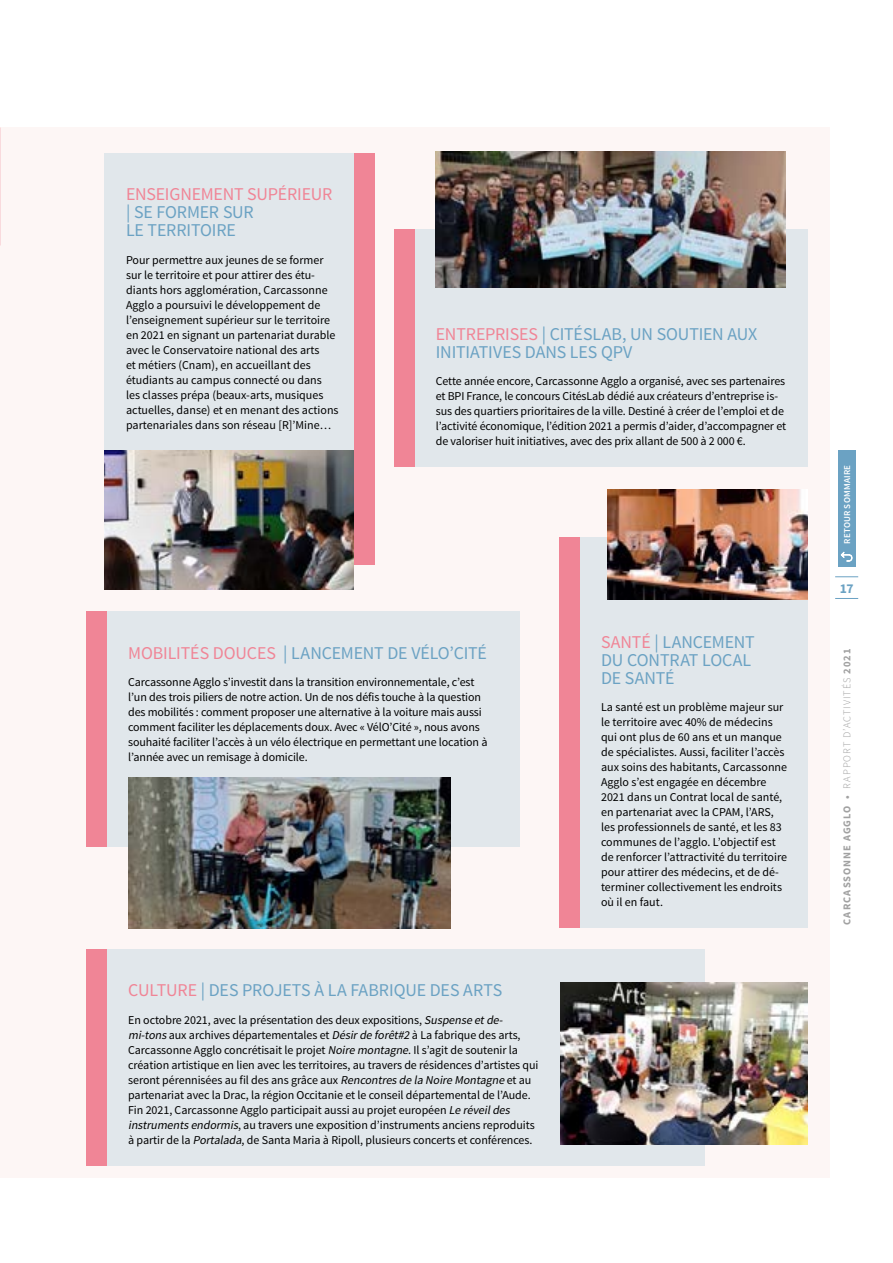
<style>
.page{position:relative;width:893px;height:1263px;background:#fff}
.page>*{position:absolute;margin:0;border:0;box-sizing:border-box;transform-origin:0 0}
.t1{font:18px/18px "Source Sans Pro";letter-spacing:-.005em;color:#6ba2c3}
.t2{font:18px "Source Sans Pro";letter-spacing:-.01em;color:#f08596}
.t3{font:700 13.5px "Source Sans Pro";color:#6ba2c3}
.t4{font:12px/15px "Source Sans Pro";letter-spacing:-.005em;color:#000}
.t5{font:700 10.5px "Source Sans Pro";letter-spacing:.095em;color:#a1a1a1}
.t6{font:600 9px "Source Sans Pro";letter-spacing:.025em;color:#fff}
.s1{color:#f08596}
.s2{font-style:italic}
.s3{font-weight:300}
</style>
<div class="page">
<div style="left:0;top:128px;width:829px;height:1050px;background:#fdf6f5"></div>
<div style="left:103px;top:611px;width:416px;height:235px;background:#e1e7eb"></div>
<div style="left:103px;top:949px;width:602px;height:216px;background:#e1e7eb"></div>
<div style="left:105px;top:153px;width:249px;height:411px;background:#e1e7eb"></div>
<div style="left:410px;top:230px;width:398px;height:237px;background:#e1e7eb"></div>
<div style="left:576px;top:537px;width:232px;height:390px;background:#e1e7eb"></div>
<div style="left:86px;top:611px;width:21px;height:235px;background:#f08596"></div>
<div style="left:86px;top:949px;width:21px;height:216px;background:#f08596"></div>
<div style="left:394px;top:230px;width:21px;height:237px;background:#f08596"></div>
<div style="left:559px;top:537px;width:21px;height:390px;background:#f08596"></div>
<div style="left:354px;top:153px;width:20px;height:411px;background:#f08596"></div>
<img style="left:128px;top:777px;width:323px;height:152px">
<img style="left:560px;top:982px;width:248px;height:162px">
<img style="left:105px;top:451px;width:249px;height:139px">
<img style="left:436px;top:151px;width:350px;height:136px">
<img style="left:607px;top:490px;width:201px;height:110px">
<svg style="left:835px;top:576px;width:23px;height:1px"></svg>
<svg style="left:835px;top:598px;width:23px;height:1px"></svg>
<div style="left:838px;top:450px;width:17px;height:117px;background:#6ba2c3"></div>
<svg style="left:840px;top:551px;width:13px;height:11px"></svg>
<h1 class="t2" style="left:126px;top:183px;width:208px">ENSEIGNEMENT SUPÉRIEUR</h1>
<h1 class="t1" style="left:126px;top:204px;width:129px">| SE FORMER SUR<br>LE TERRITOIRE</h1>
<p class="t4" style="left:126px;top:253px;width:214px">Pour permettre aux jeunes de se former sur le territoire et pour attirer des étu&shy;diants hors agglomération, Carcassonne Agglo a poursuivi le développement de l’enseignement supérieur sur le territoire en 2021 en signant un partenariat durable avec le Conservatoire national des arts<br>et métiers (Cnam), en accueillant des étudiants au campus connecté ou dans les classes prépa (beaux-arts, musiques actuelles, danse) et en menant des actions partenariales dans son réseau [R]’Mine…</p>
<h1 class="t1" style="left:436px;top:325px;width:323px"><span class="s1">ENTREPRISES</span> | CITÉSLAB, UN SOUTIEN AUX<br>INITIATIVES DANS LES QPV</h1>
<p class="t4" style="left:436px;top:374px;width:352px">Cette année encore, Carcassonne Agglo a organisé, avec ses partenaires et BPI France, le concours CitésLab dédié aux créateurs d’entreprise is&shy;sus des quartiers prioritaires de la ville. Destiné à créer de l’emploi et de l’activité économique, l’édition 2021 a permis d’aider, d’accompagner et de valoriser huit initiatives, avec des prix allant de 500 à 2 000 €.</p>
<h1 class="t1" style="left:128px;top:644px;width:360px"><span class="s1">MOBILITÉS DOUCES</span> | LANCEMENT DE VÉLO’CITÉ</h1>
<p class="t4" style="left:128px;top:675px;width:361px">Carcassonne Agglo s’investit dans la transition environnementale, c’est l’un des trois piliers de notre action. Un de nos défis touche à la question des mobilités : comment proposer une alternative à la voiture mais aussi comment faciliter les déplacements doux. Avec « VélO’Cité », nous avons souhaité faciliter l’accès à un vélo électrique en permettant une location à l’année avec un remisage à domicile.</p>
<h1 class="t1" style="left:128px;top:982px;width:376px"><span class="s1">CULTURE</span> | DES PROJETS À LA FABRIQUE DES ARTS</h1>
<p class="t4" style="left:128px;top:1013px;width:412px">En octobre 2021, avec la présentation des deux expositions, <span class="s2">Suspense etde&shy;mi-tons</span>aux archives départementales et <span class="s2">Désirde forêt#2</span> à La fabrique des arts, Carcassonne Agglo concrétisait le projet <span class="s2">Noire montagne</span>. Il s’agit de soutenir la création artistique en lien avec les territoires, au travers de résidences d’artistes qui seront pérennisées au fil des ans grâce aux <span class="s2">Rencontresde la Noire Montagne</span> et au partenariat avec la Drac, la région Occitanie et le conseil départemental de l’Aude.<br>Fin 2021, Carcassonne Agglo participait aussi au projet européen <span class="s2">Le réveildes instrumentsendormis</span>, au travers une exposition d’instruments anciens reproduits à partir de la <span class="s2">Portalada</span>, de Santa Maria à Ripoll, plusieurs concerts et conférences.</p>
<h1 class="t1" style="left:601px;top:633px;width:155px"><span class="s1">SANTÉ</span> | LANCEMENT<br>DU CONTRAT LOCAL<br>DE SANTÉ</h1>
<p class="t4" style="left:601px;top:700px;width:188px">La santé est un problème majeur sur le territoire avec 40% de médecins qui ont plus de 60 ans et un manque de spécialistes. Aussi, faciliter l’accès aux soins des habitants, Carcassonne Agglo s’est engagée en décembre 2021 dans un Contrat local de santé, en partenariat avec la CPAM, l’ARS, les professionnels de santé, et les 83 communes de l’agglo. L’objectif est de renforcer l’attractivité du territoire pour attirer des médecins, et de dé&shy;terminer collectivement les endroits où il en faut.</p>
<p class="t6" style="left:841px;top:544px;width:80px;rotate:-90deg">RETOUR SOMMAIRE</p>
<p class="t3" style="left:840px;top:579px;width:15px">17</p>
<p class="t5" style="left:840px;top:925px;width:278px;rotate:-90deg">CARCASSONNE AGGLO • <span class="s3">RAPPORT D’ACTIVITÉS</span> 2021</p>
</div>
